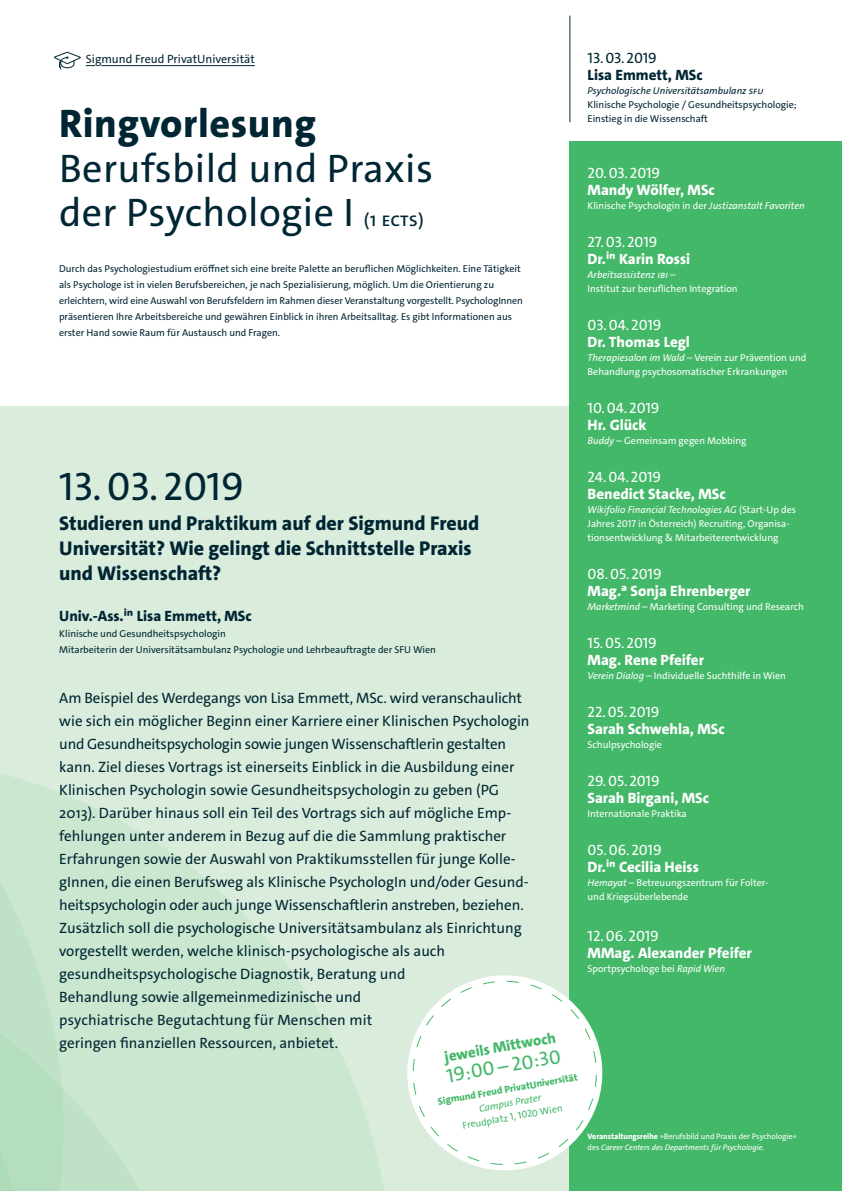
<style>
.page{position:relative;width:842px;height:1191px;background:#fff}
.page>*{position:absolute;margin:0;border:0;box-sizing:border-box;transform-origin:0 0}
.t1{font:40px "The Sans C4 s";letter-spacing:.01em;color:#002634}
.t2{font:800 40px "The Sans C4 s";letter-spacing:.015em;color:#002634}
.t3{font:800 20px "The Sans C4 s";color:#002634}
.t4{font:20px "The Sans C4 s";color:#44b869}
.t5{font:15px/23px "The Sans C4 s";color:#002634}
.t6{font:800 15px "The Sans C4 s";color:#fff}
.t7{font:15px "The Sans C4 s";color:#fff}
.t8{font:800 15px "The Sans C4 s";color:#002634}
.t9{font:800 15px "The Sans C4 s";color:#44b869}
.t10{font:12px "The Sans C4 s";color:#002634}
.t11{font:10px/16px "The Sans C4 s";color:#002634}
.t12{font:10px/14px "The Sans C4 s";color:#fff}
.t13{font:italic 10px "The Sans C4 s";color:#002634}
.t14{font:800 10px "The Sans C4 s";color:#44b869}
.t15{font:italic 10px "The Sans C4 s";color:#fff}
.t16{font:10px "The Sans C4 s";color:#44b869}
.t17{font:italic 10px "The Sans C4 s";color:#44b869}
.t18{font:8px "The Sans C4 s";color:#fff}
.t19{font:italic 8px "The Sans C4 s";color:#fff}
.s1{font-size:20px}
.s2{font-style:italic}
.s3{font-style:normal}
.s4{font-weight:800}
</style>
<div class="page">
<div style="left:0;top:407px;width:569px;height:784px;background:#daecdb"></div>
<svg style="left:64px;top:795px;width:320px;height:396px;fill:#cbe7d0"></svg>
<svg style="left:64px;top:930px;width:144px;height:261px;fill:#cbe7d0"></svg>
<svg style="left:0;top:774px;width:64px;height:417px"></svg>
<div style="left:569px;top:0;width:273px;height:1191px;background:#44b869"></div>
<hr style="left:101px;top:65px;width:154px;height:1px;background:#002634">
<svg style="left:54px;top:52px;width:41px;height:18px"></svg>
<div style="left:550px;top:0;width:292px;height:141px;background:#fff"></div>
<hr style="left:569px;top:16px;width:1px;height:106px;background:#002634">
<svg style="left:407px;top:975px;width:196px;height:196px"></svg>
<svg style="left:412px;top:979px;width:186px;height:187px"></svg>
<p class="t10" style="left:86px;top:51px;width:170px">Sigmund Freud PrivatUniversität</p>
<p class="t2" style="left:59px;top:98px;width:259px">Ringvorlesung</p>
<p class="t1" style="left:59px;top:143px;width:375px">Berufsbild und Praxis</p>
<p class="t1" style="left:59px;top:187px;width:367px">der Psychologie I <span class="s1">(1 ects)</span></p>
<p class="t11" style="left:59px;top:261px;width:465px">Durch das Psychologiestudium eröffnet sich eine breite Palette an beruflichen Möglichkeiten. Eine Tätigkeit als Psychologe ist in vielen Berufsbereichen, je nach Spezialisierung, möglich. Um die Orientierung zu erleichtern, wird eine Auswahl von Berufsfeldern im Rahmen dieser Veranstaltung vorgestellt. PsychologInnen präsentieren Ihre Arbeitsbereiche und gewähren Einblick in ihren Arbeitsalltag. Es gibt Informationen aus erster Hand sowie Raum für Austausch und Fragen.</p>
<p class="t1" style="left:59px;top:460px;width:186px">13. 03. 2019</p>
<p class="t3" style="left:59px;top:510px;width:422px">Studieren und Praktikum auf der Sigmund Freud</p>
<p class="t3" style="left:59px;top:535px;width:414px">Universität? Wie gelingt die Schnittstelle Praxis</p>
<p class="t3" style="left:59px;top:560px;width:164px">und Wissenschaft?</p>
<p class="t8" style="left:59px;top:606px;width:194px">Univ.-Ass.iⁿ Lisa Emmett, MSc</p>
<p class="t11" style="left:59px;top:625px;width:168px">Klinische und Gesundheitspsychologin</p>
<p class="t11" style="left:59px;top:641px;width:378px">Mitarbeiterin der Universitätsambulanz Psychologie und Lehrbeauftragte der SFU Wien</p>
<p class="t5" style="left:59px;top:687px;width:471px">Am Beispiel des Werdegangs von Lisa Emmett, MSc. wird veranschaulicht wie sich ein möglicher Beginn einer Karriere einer Klinischen Psychologin und Gesundheitspsychologin sowie jungen Wissenschaftlerin gestalten kann. Ziel dieses Vortrags ist einerseits Einblick in die Ausbildung einer Klinischen Psychologin sowie Gesundheitspsychologin zu geben (PG 2013). Darüber hinaus soll ein Teil des Vortrags sich auf mögliche Emp&shy;fehlungen unter anderem in Bezug auf die die Sammlung praktischer Erfahrungen sowie der Auswahl von Praktikumsstellen für junge Kolle&shy;gInnen, die einen Berufsweg als Klinische PsychologIn und/oder Gesund&shy;heitspsychologin oder auch junge Wissenschaftlerin anstreben, beziehen.<br>Zusätzlich soll die psychologische Universitätsambulanz als Einrichtung vorgestellt werden, welche klinisch-psychologische als auch gesundheitspsychologische Diagnostik, Beratung und<br>Behandlung sowie allgemeinmedizinische und<br>psychiatrische Begutachtung für Menschen mit<br>geringen finanziellen Ressourcen, anbietet.</p>
<p class="t9" style="left:443px;top:1047px;width:114px;rotate:-10deg">jeweils Mittwoch</p>
<p class="t4" style="left:444px;top:1063px;width:118px;rotate:-10deg">19:00 – 20:30</p>
<p class="t14" style="left:437px;top:1095px;width:143px;rotate:-10deg">Sigmund Freud PrivatUniversität</p>
<p class="t17" style="left:478px;top:1102px;width:64px;rotate:-10deg">Campus Prater</p>
<p class="t16" style="left:461px;top:1119px;width:103px;rotate:-10deg">Freudplatz 1, 1020 Wien</p>
<p class="t5" style="left:587px;top:47px;width:71px">13. 03. 2019</p>
<p class="t8" style="left:587px;top:65px;width:117px">Lisa Emmett, MSc</p>
<p class="t13" style="left:587px;top:84px;width:178px">Psychologische Universitätsambulanz SFU</p>
<p class="t11" style="left:587px;top:98px;width:211px;line-height:14px">Klinische Psychologie / Gesundheitspsychologie;<br>Einstieg in die Wissenschaft</p>
<p class="t7" style="left:587px;top:163px;width:74px">20. 03. 2019</p>
<p class="t6" style="left:587px;top:180px;width:129px">Mandy Wölfer, MSc</p>
<p class="t12" style="left:587px;top:199px;width:219px">Klinische Psychologin in der <span class="s2">Justizanstalt Favoriten</span></p>
<p class="t7" style="left:587px;top:232px;width:71px">27. 03. 2019</p>
<p class="t6" style="left:587px;top:249px;width:104px">Dr.iⁿ Karin Rossi</p>
<p class="t15" style="left:587px;top:268px;width:90px">Arbeitsassistenz ibi <span class="s3">–</span></p>
<p class="t12" style="left:587px;top:282px;width:152px">Institut zur beruflichen Integration</p>
<p class="t7" style="left:587px;top:315px;width:75px">03. 04. 2019</p>
<p class="t6" style="left:587px;top:332px;width:104px">Dr. Thomas Legl</p>
<p class="t12" style="left:587px;top:351px;width:220px"><span class="s2">Therapiesalon im Wald</span> – Verein zur Prävention und<br>Behandlung psychosomatischer Erkrankungen</p>
<p class="t7" style="left:587px;top:398px;width:73px">10. 04. 2019</p>
<p class="t6" style="left:587px;top:415px;width:61px">Hr. Glück</p>
<p class="t12" style="left:587px;top:434px;width:160px"><span class="s2">Buddy</span> – Gemeinsam gegen Mobbing</p>
<p class="t7" style="left:587px;top:467px;width:75px">24. 04. 2019</p>
<p class="t6" style="left:587px;top:484px;width:140px">Benedict Stacke, MSc</p>
<p class="t12" style="left:587px;top:503px;width:210px"><span class="s2">Wikifolio Financial Technologies AG</span> (Start-Up des<br>Jahres 2017 in Österreich) Recruiting, Organisa&shy;tionsentwicklung &amp; Mitarbeiterentwicklung</p>
<p class="t7" style="left:587px;top:564px;width:76px">08. 05. 2019</p>
<p class="t6" style="left:587px;top:581px;width:164px">Mag.a Sonja Ehrenberger</p>
<p class="t12" style="left:587px;top:600px;width:218px"><span class="s2">Marketmind</span> – Marketing Consulting und Research</p>
<p class="t7" style="left:587px;top:633px;width:71px">15. 05. 2019</p>
<p class="t6" style="left:587px;top:650px;width:118px">Mag. Rene Pfeifer</p>
<p class="t12" style="left:587px;top:669px;width:200px"><span class="s2">Verein Dialog</span> – Individuelle Suchthilfe in Wien</p>
<p class="t7" style="left:587px;top:702px;width:73px">22. 05. 2019</p>
<p class="t6" style="left:587px;top:719px;width:139px">Sarah Schwehla, MSc</p>
<p class="t12" style="left:587px;top:738px;width:76px">Schulpsychologie</p>
<p class="t7" style="left:587px;top:771px;width:74px">29. 05. 2019</p>
<p class="t6" style="left:587px;top:788px;width:123px">Sarah Birgani, MSc</p>
<p class="t12" style="left:587px;top:807px;width:101px">Internationale Praktika</p>
<p class="t7" style="left:587px;top:840px;width:76px">05. 06. 2019</p>
<p class="t6" style="left:587px;top:857px;width:113px">Dr.iⁿ Cecilia Heiss</p>
<p class="t12" style="left:587px;top:876px;width:182px"><span class="s2">Hemayat</span> – Betreuungszentrum für Folter-</p>
<p class="t12" style="left:587px;top:890px;width:102px">und Kriegsüberlebende</p>
<p class="t7" style="left:587px;top:926px;width:73px">12. 06. 2019</p>
<p class="t6" style="left:587px;top:943px;width:166px">MMag. Alexander Pfeifer</p>
<p class="t12" style="left:587px;top:962px;width:139px">Sportpsychologe bei <span class="s2">Rapid Wien</span></p>
<p class="t18" style="left:587px;top:1131px;width:211px"><span class="s4">Veranstaltungsreihe</span> »Berufsbild und Praxis der Psychologie«</p>
<p class="t19" style="left:587px;top:1142px;width:178px"><span class="s3">des</span> Career Centers des Departments für Psychologie.</p>
</div>
